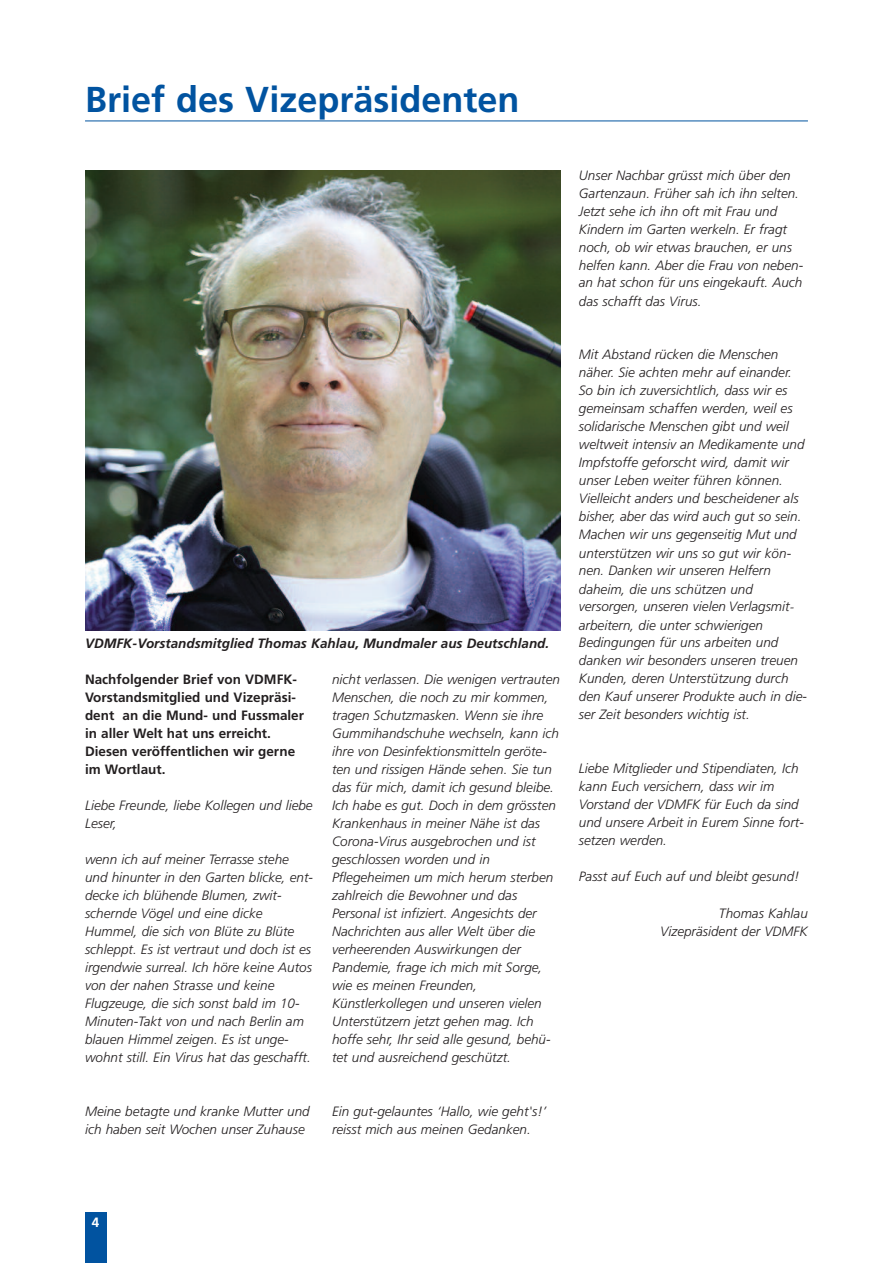
<style>
.page{position:relative;width:893px;height:1263px;background:#fff}
.page>*{position:absolute;margin:0;border:0;box-sizing:border-box;transform-origin:0 0}
.t1{font:700 36px "Frutiger LT Std";color:#0153a0}
.t2{font:italic 300 13.5px/18px "Frutiger LT Std";color:#231f20}
.t3{font:700 13.5px/18px "Frutiger LT Std";color:#231f20}
.t4{font:italic 700 13.5px "Frutiger LT Std";color:#231f20}
.t5{font:700 13.5px "Frutiger LT Std";color:#fff}
.s1{font-family:"Frutiger"}
</style>
<div class="page">
<div style="left:85px;top:1212px;width:21px;height:51px;background:#0153a0"></div>
<hr style="left:85px;top:121px;width:723px;height:1px;background:#0153a0">
<img style="left:85px;top:170px;width:475px;height:460px">
<h1 class="t1" style="left:85px;top:85px;width:436px">Brief des Vizepräsidenten</h1>
<p class="t4" style="left:85px;top:638px;width:466px">VDMFK-Vorstandsmitglied Thomas Kahlau, Mundmaler aus Deutschland.</p>
<p class="t3" style="left:85px;top:671px;width:221px">Nachfolgender Brief von VDMFK-<br>Vorstandsmitglied und Vizepräsi&shy;dent an die Mund- und Fussmaler in aller Welt hat uns erreicht.<br>Diesen veröffentlichen wir gerne im Wortlaut.</p>
<p class="t2" style="left:85px;top:797px;width:229px">Liebe Freunde, liebe Kollegen und liebe<br>Leser,</p>
<p class="t2" style="left:85px;top:851px;width:230px">wenn ich auf meiner Terrasse stehe und hinunter in den Garten blicke, ent&shy;decke ich blühende Blumen, zwit&shy;schernde Vögel und eine dicke Hummel, die sich von Blüte zu Blüte schleppt. Es ist vertraut und doch ist es irgendwie surreal. Ich höre keine Autos von der nahen Strasse und keine Flugzeuge, die sich sonst bald im 10- Minuten-Takt von und nach Berlin am blauen Himmel zeigen. Es ist unge&shy;wohnt still. Ein Virus hat das geschafft.</p>
<p class="t2" style="left:85px;top:1103px;width:226px">Meine betagte und kranke Mutter und ich haben seit Wochen unser Zuhause</p>
<p class="t2" style="left:332px;top:671px;width:230px">nicht verlassen. Die wenigen vertrauten Menschen, die noch zu mir kommen, tragen Schutzmasken. Wenn sie ihre Gummihandschuhe wechseln, kann ich ihre von Desinfektionsmitteln geröte&shy;ten und rissigen Hände sehen. Sie tun das für mich, damit ich gesund bleibe.<br>Ich habe es gut. Doch in dem grössten Krankenhaus in meiner Nähe ist das Corona-Virus ausgebrochen und ist geschlossen worden und in Pflegeheimen um mich herum sterben zahlreich die Bewohner und das Personal ist infiziert. Angesichts der Nachrichten aus aller Welt über die verheerenden Auswirkungen der Pandemie, frage ich mich mit Sorge, wie es meinen Freunden, Künstlerkollegen und unseren vielen Unterstützern jetzt gehen mag. Ich hoffe sehr, Ihr seid alle gesund, behü&shy;tet und ausreichend geschützt.</p>
<p class="t2" style="left:332px;top:1103px;width:216px">Ein gut-gelauntes ‘Hallo, wie geht's!’ reisst mich aus meinen Gedanken.</p>
<p class="t2" style="left:579px;top:167px;width:226px">Unser Nachbar grüsst mich über den Gartenzaun. Früher sah ich ihn selten.<br>Jetzt sehe ich ihn oft mit Frau und Kindern im Garten werkeln. Er fragt noch, ob wir etwas brauchen, er uns helfen kann. Aber die Frau von neben&shy;an hat schon für uns eingekauft. Auch das schafft das Virus.</p>
<p class="t2" style="left:579px;top:347px;width:230px">Mit Abstand rücken die Menschen näher. Sie achten mehr auf einander.<br>So bin ich zuversichtlich, dass wir es gemeinsam schaffen werden, weil es solidarische Menschen gibt und weil weltweit intensiv an Medikamente und Impfstoffe geforscht wird, damit wir unser Leben weiter führen können.<br>Vielleicht anders und bescheidener als bisher, aber das wird auch gut so sein.<br>Machen wir uns gegenseitig Mut und unterstützen wir uns so gut wir kön&shy;nen. Danken wir unseren Helfern daheim, die uns schützen und versorgen, unseren vielen Verlagsmit&shy;arbeitern, die unter schwierigen Beding<span class="s1">ung</span>en für uns arbeiten und danken wir besonders unseren treuen Kunden, deren Unterstützung durch den Kauf unserer Produkte auch in die&shy;ser Zeit besonders wichtig ist.</p>
<p class="t2" style="left:579px;top:760px;width:226px">Liebe Mitglieder und Stipendiaten, Ich kann Euch versichern, dass wir im<br>Vorstand der VDMFK für Euch da sind und unsere Arbeit in Eurem Sinne fort&shy;setzen werden.</p>
<p class="t2" style="left:579px;top:868px;width:222px">Passt auf Euch auf und bleibt gesund!</p>
<p class="t2" style="left:660px;top:905px;width:149px;text-align:right">Thomas Kahlau<br>Vizepräsident der VDMFK</p>
<p class="t5" style="left:92px;top:1217px;width:9px">4</p>
</div>
